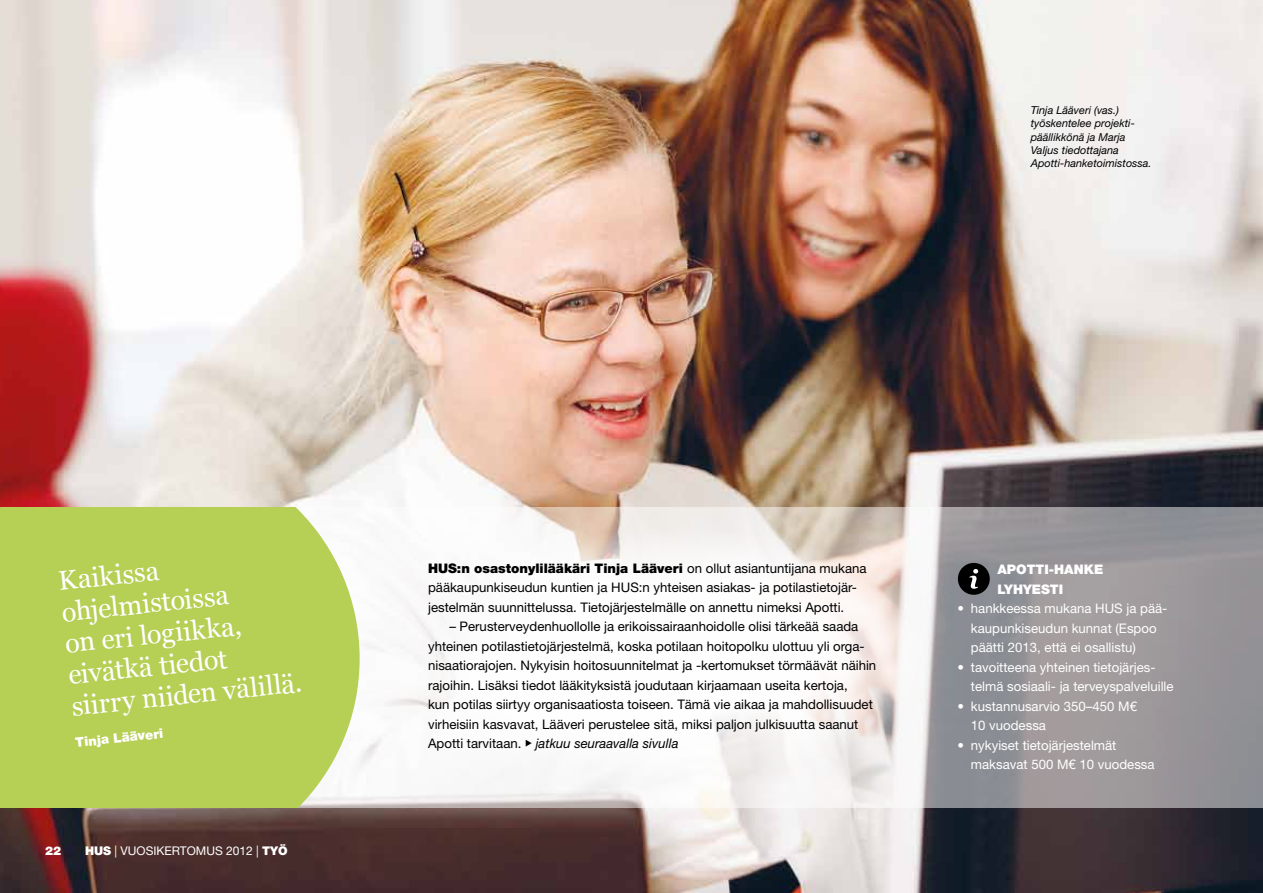
<style>
.page{position:relative;width:1263px;height:893px;background:#fff}
.page>*{position:absolute;margin:0;border:0;box-sizing:border-box;transform-origin:0 0}
.t1{font:27px/31.5px "Georgia";color:#fff}
.t2{font:13.2px/19.5px "Helvetica Neue LT Std";color:#000}
.t3{font:13.2px/19.5px "Helvetica Neue LT Std";color:#fff}
.t4{font:900 13.2px/19.5px "Helvetica Neue LT Std";color:#fff}
.t5{font:12px "Helvetica Neue LT Std";color:#fff}
.t6{font:900 12px "Helvetica Neue LT Std";color:#fff}
.t7{font:italic 10.95px/13.2px "Helvetica Neue LT Std";color:#000}
.s1{font-weight:900}
.s2{font-family:"EY Interstate";font-weight:700}
.s3{font-style:italic}
</style>
<div class="page">
<img style="left:0;top:0;width:1263px;height:893px">
<svg style="left:360px;top:508px;width:903px;height:300px"></svg>
<div style="left:0;top:508px;width:360px;height:300px;background:#b6cf55"></div>
<div style="left:958px;top:563px;width:32px;height:32px;background:#000;border-radius:50%"></div>
<svg style="left:969px;top:569px;width:9px;height:20px"></svg>
<div style="left:429px;top:527px;width:500px;height:256px;background:#fff;border-radius:50%"></div>
<p class="t7" style="left:1031px;top:103px;width:122px">Tinja Lääveri (vas.) työskentelee projekti&shy;päällikkönä ja Marja<br>Valjus tiedottajana<br>Apotti-hanketoimistossa.</p>
<h1 class="t1" style="left:57px;top:564px;width:233px;rotate:-6deg">Kaikissa ohjelmistoissa<br>on eri logiikka, eivätkä tiedot<br>siirry niiden välillä.</h1>
<p class="t4" style="left:74px;top:732px;width:90px;rotate:-6deg">Tinja Lääveri</p>
<p class="t6" style="left:45px;top:843px;width:18px">22</p>
<p class="t5" style="left:85px;top:843px;width:204px"><span class="s1">HUS</span> | VUOSIKERTOMUS 2012 | <span class="s1">TYÖ</span></p>
<p class="t2" style="left:428px;top:558px;width:440px"><span class="s1">HUS:n osastonylilääkäri Tinja Lääveri</span> on ollut asiantuntijana mukana pääkaupunkiseudun kuntien ja HUS:n yhteisen asiakas- ja potilastietojär&shy;jestelmän suunnittelussa. Tietojärjestelmälle on annettu nimeksi Apotti.</p>
<p class="t2" style="left:428px;top:617px;width:450px;text-indent:21px">– Perusterveydenhuollolle ja erikoissairaanhoidolle olisi tärkeää saada yhteinen potilastietojärjestelmä, koska potilaan hoitopolku ulottuu yli orga&shy;nisaatiorajojen. Nykyisin hoitosuunnitelmat ja -kertomukset törmäävät näihin rajoihin. Lisäksi tiedot lääkityksistä joudutaan kirjaamaan useita kertoja,<br>kun potilas siirtyy organisaatiosta toiseen. Tämä vie aikaa ja mahdollisuudet virheisiin kasvavat, Lääveri perustelee sitä, miksi paljon julkisuutta saanut Apotti tarvitaan. <span class="s2">•</span> <span class="s3">jatkuu seuraavalla sivulla</span></p>
<p class="t4" style="left:997px;top:560px;width:68px">APOTTI-hanke lyhyesti</p>
<p class="t3" style="left:971px;top:598px;width:198px;text-indent:-14px">• hankkeessa mukana HUS ja pää&shy;kaupunkiseudun kunnat (Espoo päätti 2013, että ei osallistu)</p>
<p class="t3" style="left:971px;top:657px;width:204px;text-indent:-14px">• tavoitteena yhteinen tietojärjes&shy;telmä sosiaali- ja terveyspalveluille</p>
<p class="t3" style="left:971px;top:696px;width:168px;text-indent:-14px">• kustannusarvio 350–450 M€<br>10 vuodessa</p>
<p class="t3" style="left:971px;top:735px;width:185px;text-indent:-14px">• nykyiset tietojärjestelmät maksavat 500 M€ 10 vuodessa</p>
</div>
